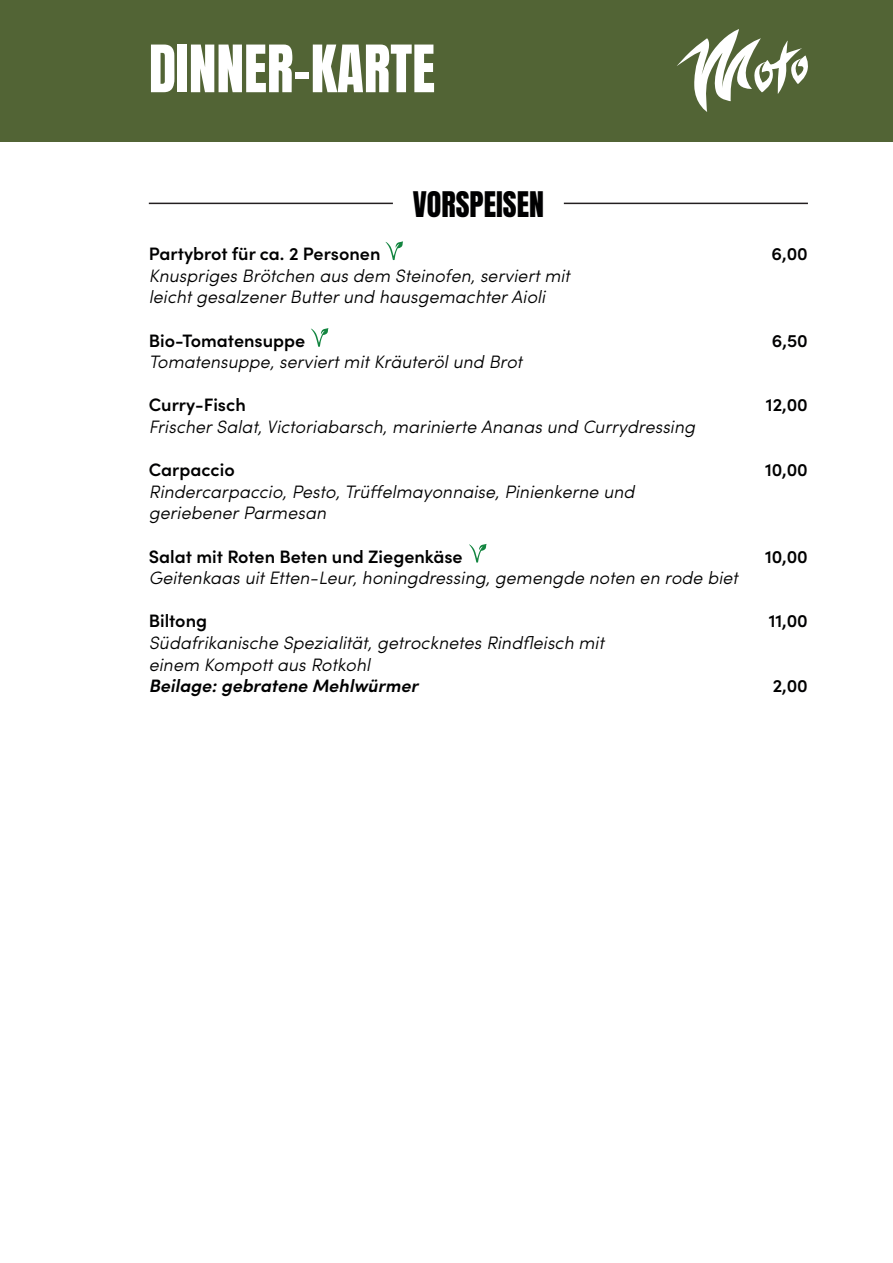
<style>
.page{position:relative;width:893px;height:1263px;background:#fff}
.page>*{position:absolute;margin:0;border:0;box-sizing:border-box;transform-origin:0 0}
.t1{font:55.5px "Anton";color:#fff}
.t2{font:30px "Anton";color:#000001}
.t3{font:italic 300 18px "Sofia Pro";color:#000001}
.t4{font:600 18px "Sofia Pro";color:#000001}
.t5{font:italic 600 18px "Sofia Pro";color:#000001}
</style>
<div class="page">
<div style="left:0;top:0;width:893px;height:141px;background:#526435"></div>
<svg style="left:677px;top:29px;width:131px;height:83px"></svg>
<svg style="left:469px;top:544px;width:18px;height:18px"></svg>
<hr style="left:149px;top:203px;width:244px;height:1px;background:#231f20">
<hr style="left:564px;top:203px;width:244px;height:1px;background:#231f20">
<svg style="left:385px;top:241px;width:18px;height:19px"></svg>
<svg style="left:311px;top:328px;width:17px;height:19px"></svg>
<p class="t1" style="left:149px;top:41px;width:288px">DINNER-KARTE</p>
<p class="t2" style="left:413px;top:189px;width:133px">VORSPEISEN</p>
<p class="t4" style="left:149px;top:240px;width:233px">Partybrot für ca. 2 Personen</p>
<p class="t4" style="left:772px;top:240px;width:38px">6,00</p>
<p class="t3" style="left:149px;top:262px;width:423px">Knuspriges Brötchen aus dem Steinofen, serviert mit</p>
<p class="t3" style="left:149px;top:284px;width:398px">leicht gesalzener Butter und hausgemachter Aioli</p>
<p class="t4" style="left:149px;top:327px;width:158px">Bio-Tomatensuppe</p>
<p class="t4" style="left:772px;top:327px;width:38px">6,50</p>
<p class="t3" style="left:149px;top:349px;width:375px">Tomatensuppe, serviert mit Kräuteröl und Brot</p>
<p class="t4" style="left:149px;top:391px;width:99px">Curry-Fisch</p>
<p class="t4" style="left:766px;top:391px;width:44px">12,00</p>
<p class="t3" style="left:149px;top:413px;width:548px">Frischer Salat, Victoriabarsch, marinierte Ananas und Currydressing</p>
<p class="t4" style="left:149px;top:456px;width:87px">Carpaccio</p>
<p class="t4" style="left:765px;top:456px;width:44px">10,00</p>
<p class="t3" style="left:149px;top:478px;width:487px">Rindercarpaccio, Pesto, Trüffelmayonnaise, Pinienkerne und</p>
<p class="t3" style="left:149px;top:500px;width:179px">geriebener Parmesan</p>
<p class="t4" style="left:149px;top:543px;width:315px">Salat mit Roten Beten und Ziegenkäse</p>
<p class="t4" style="left:765px;top:543px;width:44px">10,00</p>
<p class="t3" style="left:149px;top:565px;width:591px">Geitenkaas uit Etten-Leur, honingdressing, gemengde noten en rode biet</p>
<p class="t4" style="left:149px;top:607px;width:60px">Biltong</p>
<p class="t4" style="left:769px;top:607px;width:41px">11,00</p>
<p class="t3" style="left:149px;top:629px;width:457px">Südafrikanische Spezialität, getrocknetes Rindfleisch mit</p>
<p class="t3" style="left:149px;top:651px;width:223px">einem Kompott aus Rotkohl</p>
<p class="t5" style="left:149px;top:672px;width:271px">Beilage: gebratene Mehlwürmer</p>
<p class="t4" style="left:773px;top:672px;width:37px">2,00</p>
</div>
